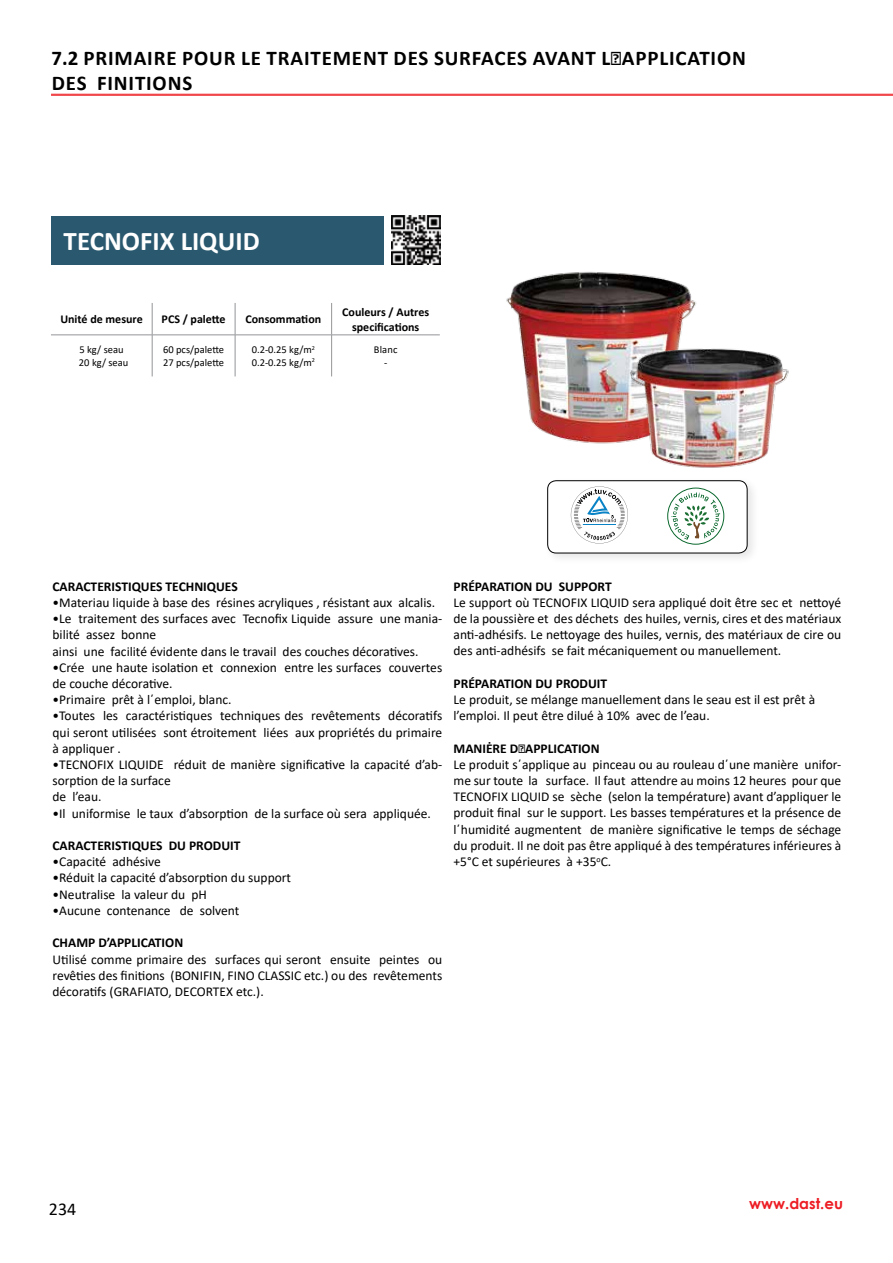
<style>
.page{position:relative;width:893px;height:1263px;background:#fff}
.page>*{position:absolute;margin:0;border:0;box-sizing:border-box;transform-origin:0 0}
.t1{font:700 27px "Calibri";color:#fff}
.t2{font:700 21px/25.2px "Calibri";letter-spacing:.04em;color:#000}
.t3{font:18px "Calibri";color:#000}
.t4{font:700 15px "Century Gothic";color:#ed1d24}
.t5{font:13.5px/16.2px "Calibri";color:#000}
.t6{font:700 13.5px "Calibri";color:#000}
.t7{font:700 12px/14.4px "Calibri";color:#000;text-align:center}
.t8{font:10.5px/12.6px "Calibri";color:#000}
</style>
<div class="page">
<div style="left:51px;top:216px;width:333px;height:49px;background:#2a596f"></div>
<div style="left:543px;top:476px;width:217px;height:90px;background:#000;opacity:.1"></div>
<div style="left:548px;top:481px;width:199px;height:72px;background:#fff;border-radius:9px"></div>
<div style="left:547px;top:480px;width:200px;height:73px;border:1px solid #000;border-radius:9px"></div>
<img style="left:391px;top:216px;width:49px;height:49px">
<svg style="left:667px;top:488px;width:57px;height:57px"></svg>
<svg style="left:571px;top:486px;width:57px;height:57px"></svg>
<img style="left:506px;top:271px;width:191px;height:173px">
<img style="left:619px;top:336px;width:170px;height:132px">
<hr style="left:51px;top:94px;width:842px;height:1px;background:#ed1d24">
<hr style="left:51px;top:95px;width:842px;height:1px;background:#ed1d24">
<hr style="left:152px;top:303px;width:1px;height:32px;background:#939598">
<hr style="left:331px;top:303px;width:1px;height:32px;background:#939598">
<hr style="left:235px;top:303px;width:1px;height:32px;background:#939598">
<hr style="left:152px;top:335px;width:83px;height:1px;background:#939598">
<hr style="left:235px;top:335px;width:97px;height:1px;background:#939598">
<hr style="left:332px;top:335px;width:108px;height:1px;background:#939598">
<hr style="left:152px;top:335px;width:1px;height:41px;background:#939598">
<hr style="left:235px;top:335px;width:1px;height:41px;background:#939598">
<hr style="left:331px;top:335px;width:1px;height:41px;background:#939598">
<hr style="left:51px;top:335px;width:101px;height:1px;background:#939598">
<h2 class="t2" style="left:51px;top:45px;width:696px">7.2 PRIMAIRE POUR LE TRAITEMENT DES SURFACES AVANT L´APPLICATION<br>DES</h2>
<h2 class="t2" style="left:97px;top:70px;width:10px">FINI</h2>
<h2 class="t2" style="left:135px;top:70px;width:24px">TIONS</h2>
<h1 class="t1" style="left:64px;top:225px;width:56px">TECNOFIX</h1>
<h1 class="t1" style="left:181px;top:225px;width:14px">LIQUID</h1>
<p class="t7" style="left:60px;top:312px;width:84px">Unité de mesure</p>
<p class="t7" style="left:162px;top:312px;width:66px">PCS / palette</p>
<p class="t7" style="left:245px;top:312px;width:77px">Consommation</p>
<p class="t7" style="left:342px;top:304px;width:88px">Couleurs / Autres specifications</p>
<p class="t8" style="left:79px;top:343px;width:51px">5 kg/ seau<br>20 kg/ seau</p>
<p class="t8" style="left:163px;top:343px;width:63px">60 pcs/palette<br>27 pcs/palette</p>
<p class="t8" style="left:252px;top:343px;width:65px">0.2-0.25 kg/m<sup>2<br></sup>0.2-0.25 kg/m<sup>2</sup></p>
<p class="t8" style="left:374px;top:343px;width:25px;text-align:center">Blanc -</p>
<p class="t6" style="left:52px;top:578px;width:52px">CARACTERIS</p>
<p class="t6" style="left:121px;top:578px;width:15px">TIQUES</p>
<p class="t6" style="left:166px;top:578px;width:29px">TECHNIQUES</p>
<p class="t5" style="left:52px;top:594px;width:384px">•Materiau liquide à base des résines acryliques , résistant aux alcalis.</p>
<p class="t5" style="left:52px;top:610px;width:391px">•Le traitement des surfaces avec Tecnofix Liquide assure une mania&shy;bilité assez bonne<br>ainsi une facilité évidente dans le travail des couches décoratives.</p>
<p class="t5" style="left:52px;top:659px;width:391px">•Crée une haute isolation et connexion entre les surfaces couvertes de couche décorative.</p>
<p class="t5" style="left:52px;top:691px;width:181px">•Primaire prêt à l´emploi, blanc.</p>
<p class="t5" style="left:52px;top:707px;width:391px;text-align:justify">•Toutes les caractéristiques techniques des revêtements décoratifs qui seront utilisées sont étroitement liées aux propriétés du primaire à appliquer .</p>
<p class="t5" style="left:52px;top:756px;width:391px">•TECNOFIX LIQUIDE réduit de manière significative la capacité d’ab&shy;sorption de la surface<br>de l’eau.</p>
<p class="t5" style="left:52px;top:805px;width:380px">•Il uniformise le taux d’absorption de la surface où sera appliquée.</p>
<p class="t6" style="left:52px;top:837px;width:52px">CARACTERIS</p>
<p class="t6" style="left:121px;top:837px;width:15px">TIQUES</p>
<p class="t6" style="left:169px;top:837px;width:36px">DU PRODUI</p>
<p class="t6" style="left:234px;top:837px;width:8px">T</p>
<p class="t5" style="left:52px;top:853px;width:110px">•Capacité adhésive</p>
<p class="t5" style="left:52px;top:869px;width:240px">•Réduit la capacité d’absorption du support</p>
<p class="t5" style="left:52px;top:886px;width:156px">•Neutralise la valeur du pH</p>
<p class="t5" style="left:52px;top:902px;width:188px">•Aucune contenance de solvent</p>
<p class="t6" style="left:52px;top:934px;width:132px">CHAMP D’APPLICATION</p>
<p class="t5" style="left:52px;top:950px;width:391px;text-align:justify">Utilisé comme primaire des surfaces qui seront ensuite peintes ou revêties des finitions (BONIFIN, FINO CLASSIC etc.) ou des revêtements décoratifs (GRAFIATO, DECORTEX etc.).</p>
<p class="t6" style="left:454px;top:578px;width:65px">PRÉ PARATION</p>
<p class="t6" style="left:535px;top:578px;width:78px">DU SU PPORT</p>
<p class="t5" style="left:454px;top:594px;width:389px;text-align:justify">Le support où TECNOFIX LIQUID sera appliqué doit être sec et nettoyé de la poussière et des déchets des huiles, vernis, cires et des matériaux anti-adhésifs. Le nettoyage des huiles, vernis, des matériaux de cire ou des anti-adhésifs se fait mécaniquement ou manuellement.</p>
<p class="t6" style="left:454px;top:675px;width:65px">PRÉ PARATION</p>
<p class="t6" style="left:535px;top:675px;width:36px">DU PRODUI</p>
<p class="t6" style="left:600px;top:675px;width:8px">T</p>
<p class="t5" style="left:454px;top:691px;width:363px">Le produit, se mélange manuellement dans le seau est il est prêt à l’emploi. Il peut être dilué à 10% avec de l’eau.</p>
<p class="t6" style="left:454px;top:740px;width:148px">MANIĖRE D´APPLICATION</p>
<p class="t5" style="left:454px;top:756px;width:389px;text-align:justify">Le produit s´applique au pinceau ou au rouleau d´une manière unifor&shy;me sur toute la surface. Il faut attendre au moins 12 heures pour que TECNOFIX LIQUID se sèche (selon la température) avant d’appliquer le produit final sur le support. Les basses températures et la présence de l´humidité augmentent de manière significative le temps de séchage du produit. Il ne doit pas être appliqué à des températures inférieures à +5°C et supérieures à +35<sup>o</sup>C.</p>
<h3 class="t3" style="left:49px;top:1196px;width:29px">234</h3>
<p class="t4" style="left:749px;top:1192px;width:95px">www.dast.eu</p>
</div>
